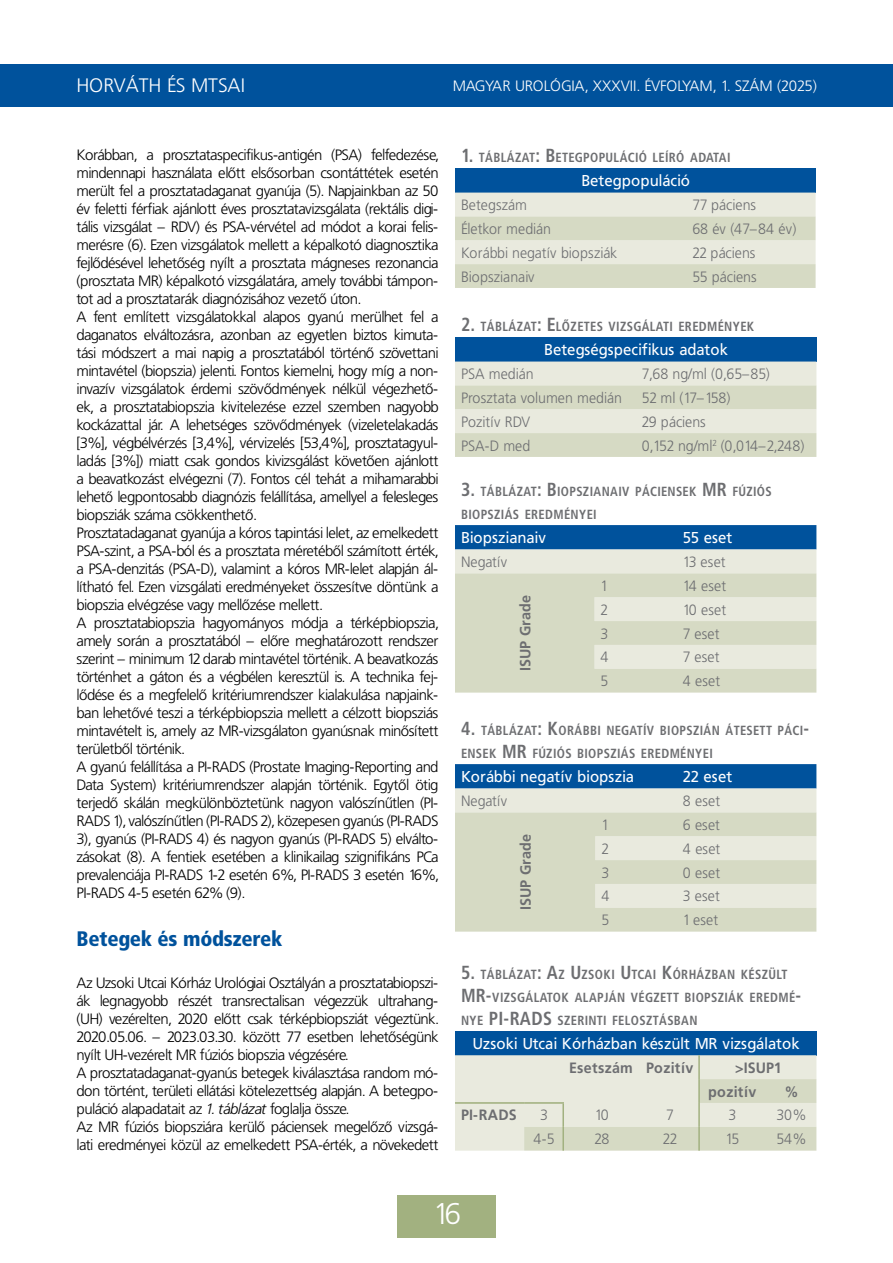
<style>
.page{position:relative;width:893px;height:1263px;background:#fff}
.page>*{position:absolute;margin:0;border:0;box-sizing:border-box;transform-origin:0 0}
.t1{font:30px "Frutiger Lt PFL";color:#fff}
.t2{font:21px "Frutiger Blk Cn PFL";color:#00529c}
.t3{font:19.5px "Frutiger Lt PFL";letter-spacing:.04em;color:#fff}
.t4{font:15.75px "Frutiger PFL";letter-spacing:.04em;color:#fff;scale:.95 1}
.t5{font:15px/18px "Frutiger Lt PFL";color:#000}
.t6{font:15px "Frutiger Lt PFL";letter-spacing:.04em;color:#6d6e71;scale:.95 1}
.t7{font:15px "Frutiger Lt PFL";letter-spacing:.04em;color:#fff}
.t8{font:700 15px/23.9px "Frutiger PFL";letter-spacing:.04em;color:#6d6e71;scale:.95 1}
.t9{font:700 14.85px "Frutiger PFL";letter-spacing:.04em;color:#6d6e71}
.t10{font:700 13.2px/22.6px "Frutiger Cn PFL";letter-spacing:.055em;color:#6d6e71;scale:.95 1}
.s1{font-style:italic}
.s2{font-size:18.9px}
</style>
<div class="page">
<div style="left:0;top:64px;width:893px;height:42px;background:#00529c"></div>
<div style="left:398px;top:1195px;width:98px;height:42px;background:#a2b180"></div>
<div style="left:455px;top:168px;width:361px;height:25px;background:#00529c"></div>
<svg style="left:455px;top:193px;width:361px;height:95px;background:#dfe2d1"></svg>
<div style="left:455px;top:337px;width:361px;height:25px;background:#00529c"></div>
<svg style="left:455px;top:362px;width:361px;height:95px;background:#dfe2d1"></svg>
<svg style="left:455px;top:525px;width:361px;height:168px;background:#bdcbc6"></svg>
<svg style="left:455px;top:764px;width:361px;height:168px;background:#bdcbc6"></svg>
<div style="left:455px;top:1031px;width:361px;height:24px;background:#00529c"></div>
<svg style="left:455px;top:1055px;width:361px;height:96px;background:#e3e5d6"></svg>
<hr style="left:455px;top:1102px;width:69px;height:2px;background:#a2b180">
<hr style="left:524px;top:1102px;width:40px;height:2px;background:#a2b180">
<hr style="left:562px;top:1104px;width:2px;height:23px;background:#a2b180">
<hr style="left:562px;top:1127px;width:2px;height:24px;background:#a2b180">
<hr style="left:698px;top:1055px;width:2px;height:24px;background:#a2b180">
<hr style="left:698px;top:1079px;width:2px;height:24px;background:#a2b180">
<hr style="left:698px;top:1103px;width:2px;height:24px;background:#a2b180">
<hr style="left:698px;top:1127px;width:2px;height:24px;background:#a2b180">
<h3 class="t3" style="left:77px;top:75px;width:169px">HORVÁTH ÉS MTSAI</h3>
<p class="t7" style="left:453px;top:77px;width:365px">MAGYAR UROLÓGIA, XXXVII. ÉVFOLYAM, 1. SZÁM (2025)</p>
<p class="t5" style="left:77px;top:146px;width:363px">Korábban, a prosztataspecifikus-antigén (PSA) felfedezése, mindennapi használata előtt elsősorban csontáttétek esetén merült fel a prosztatadaganat gyanúja (5). Napjainkban az 50 év feletti férfiak ajánlott éves prosztatavizsgálata (rektális digi&shy;tális vizsgálat – RDV) és PSA-vérvétel ad módot a korai felis&shy;merésre (6). Ezen vizsgálatok mellett a képalkotó diagnosztika fejlődésével lehetőség nyílt a prosztata mágneses rezonancia (prosztata MR) képalkotó vizsgálatára, amely további támpon&shy;tot ad a prosztatarák diagnózisához vezető úton.<br>A fent említett vizsgálatokkal alapos gyanú merülhet fel a daganatos elváltozásra, azonban az egyetlen biztos kimuta&shy;tási módszert a mai napig a prosztatából történő szövettani mintavétel (biopszia) jelenti. Fontos kiemelni, hogy míg a non&shy;invazív vizsgálatok érdemi szövődmények nélkül végezhető&shy;ek, a prosztatabiopszia kivitelezése ezzel szemben nagyobb kockázattal jár. A lehetséges szövődmények (vizeletelakadás [3%], végbélvérzés [3,4%], vérvizelés [53,4%], prosztatagyul&shy;ladás [3%]) miatt csak gondos kivizsgálást követően ajánlott a beavatkozást elvégezni (7). Fontos cél tehát a mihamarabbi lehető legpontosabb diagnózis felállítása, amellyel a felesleges biopsziák száma csökkenthető.<br>Prosztatadaganat gyanúja a kóros tapintási lelet, az emelkedett PSA-szint, a PSA-ból és a prosztata méretéből számított érték, a PSA-denzitás (PSA-D), valamint a kóros MR-lelet alapján ál&shy;lítható fel. Ezen vizsgálati eredményeket összesítve döntünk a biopszia elvégzése vagy mellőzése mellett.<br>A prosztatabiopszia hagyományos módja a térképbiopszia, amely során a prosztatából – előre meghatározott rendszer szerint – minimum 12 darab mintavétel történik. A beavatkozás történhet a gáton és a végbélen keresztül is. A technika fej&shy;lődése és a megfelelő kritériumrendszer kialakulása napjaink&shy;ban lehetővé teszi a térképbiopszia mellett a célzott biopsziás mintavételt is, amely az MR-vizsgálaton gyanúsnak minősített területből történik.<br>A gyanú felállítása a PI-RADS (Prostate Imaging-Reporting and Data System) kritériumrendszer alapján történik. Egytől ötig terjedő skálán megkülönböztetünk nagyon valószínűtlen (PI-RADS 1), valószínűtlen (PI-RADS 2), közepesen gyanús (PI-RADS 3), gyanús (PI-RADS 4) és nagyon gyanús (PI-RADS 5) elválto&shy;zásokat (8). A fentiek esetében a klinikailag szignifikáns PCa prevalenciája PI-RADS 1-2 esetén 6%, PI-RADS 3 esetén 16%, PI-RADS 4-5 esetén 62% (9).</p>
<h2 class="t2" style="left:77px;top:926px;width:207px">Betegek és módszerek</h2>
<p class="t5" style="left:77px;top:974px;width:363px">Az Uzsoki Utcai Kórház Urológiai Osztályán a prosztatabiopszi&shy;ák legnagyobb részét transrectalisan végezzük ultrahang-(UH) vezérelten, 2020 előtt csak térképbiopsziát végeztünk.<br>2020.05.06. – 2023.03.30. között 77 esetben lehetőségünk nyílt UH-vezérelt MR fúziós biopszia végzésére.<br>A prosztatadaganat-gyanús betegek kiválasztása random mó&shy;don történt, területi ellátási kötelezettség alapján. A betegpo&shy;puláció alapadatait az <span class="s1">1. táblázat</span> foglalja össze.<br>Az MR fúziós biopsziára kerülő páciensek megelőző vizsgá&shy;lati eredményei közül az emelkedett PSA-érték, a növekedett</p>
<p class="t10" style="left:461px;top:146px;width:285px"><span class="s2">1.</span> TÁBLÁZAT<span class="s2">: B</span>ETEGPOPULÁCIÓ LEÍRÓ ADATAI</p>
<p class="t4" style="left:581px;top:172px;width:115px">Betegpopuláció</p>
<p class="t6" style="left:461px;top:196px;width:70px">Betegszám</p>
<p class="t6" style="left:692px;top:196px;width:68px">77 páciens</p>
<p class="t6" style="left:461px;top:220px;width:96px">Életkor medián</p>
<p class="t6" style="left:692px;top:220px;width:111px">68 év (47–84 év)</p>
<p class="t6" style="left:461px;top:244px;width:165px">Korábbi negatív biopsziák</p>
<p class="t6" style="left:692px;top:244px;width:68px">22 páciens</p>
<p class="t6" style="left:461px;top:268px;width:79px">Biopszianaiv</p>
<p class="t6" style="left:692px;top:268px;width:69px">55 páciens</p>
<p class="t10" style="left:461px;top:315px;width:310px"><span class="s2">2.</span> TÁBLÁZAT<span class="s2">: E</span>LŐZETES VIZSGÁLATI EREDMÉNYEK</p>
<p class="t4" style="left:544px;top:340px;width:194px">Betegségspecifikus adatok</p>
<p class="t6" style="left:461px;top:365px;width:77px">PSA medián</p>
<p class="t6" style="left:642px;top:365px;width:136px">7,68 ng/ml (0,65–85)</p>
<p class="t6" style="left:461px;top:389px;width:170px">Prosztata volumen medián</p>
<p class="t6" style="left:642px;top:389px;width:95px">52 ml (17–158)</p>
<p class="t6" style="left:461px;top:413px;width:74px">Pozitív RDV</p>
<p class="t6" style="left:642px;top:413px;width:69px">29 páciens</p>
<p class="t6" style="left:461px;top:437px;width:74px">PSA-D med</p>
<p class="t6" style="left:642px;top:437px;width:172px">0,152 ng/ml<sup>2</sup> (0,014–2,248)</p>
<p class="t10" style="left:461px;top:480px;width:328px"><span class="s2">3.</span> TÁBLÁZAT<span class="s2">: B</span>IOPSZIANAIV PÁCIENSEK <span class="s2">MR</span> FÚZIÓS<br>BIOPSZIÁS EREDMÉNYEI</p>
<p class="t4" style="left:461px;top:528px;width:90px">Biopszianaiv</p>
<p class="t4" style="left:683px;top:528px;width:53px">55 eset</p>
<p class="t6" style="left:461px;top:553px;width:50px">Negatív</p>
<p class="t6" style="left:683px;top:553px;width:46px">13 eset</p>
<p class="t9" style="left:516px;top:671px;width:78px;rotate:-90deg">ISUP Grade</p>
<p class="t6" style="left:601px;top:577px;width:7px">1</p>
<p class="t6" style="left:683px;top:577px;width:47px">14 eset</p>
<p class="t6" style="left:601px;top:601px;width:8px">2</p>
<p class="t6" style="left:683px;top:601px;width:47px">10 eset</p>
<p class="t6" style="left:601px;top:625px;width:9px">3</p>
<p class="t6" style="left:683px;top:625px;width:39px">7 eset</p>
<p class="t6" style="left:601px;top:649px;width:10px">4</p>
<p class="t6" style="left:683px;top:649px;width:39px">7 eset</p>
<p class="t6" style="left:601px;top:673px;width:9px">5</p>
<p class="t6" style="left:683px;top:673px;width:40px">4 eset</p>
<p class="t10" style="left:461px;top:719px;width:315px"><span class="s2">4.</span> TÁBLÁZAT<span class="s2">: K</span>ORÁBBI NEGATÍV BIOPSZIÁN ÁTESETT</p>
<p class="t10" style="left:777px;top:719px;width:35px">PÁCI<span class="s2">-</span></p>
<p class="t10" style="left:461px;top:742px;width:266px">ENSEK <span class="s2">MR</span> FÚZIÓS BIOPSZIÁS EREDMÉNYEI</p>
<p class="t4" style="left:461px;top:767px;width:183px">Korábbi negatív biopszia</p>
<p class="t4" style="left:683px;top:767px;width:53px">22 eset</p>
<p class="t6" style="left:461px;top:792px;width:50px">Negatív</p>
<p class="t6" style="left:683px;top:792px;width:40px">8 eset</p>
<p class="t9" style="left:517px;top:910px;width:78px;rotate:-90deg">ISUP Grade</p>
<p class="t6" style="left:601px;top:816px;width:7px">1</p>
<p class="t6" style="left:683px;top:816px;width:40px">6 eset</p>
<p class="t6" style="left:601px;top:840px;width:8px">2</p>
<p class="t6" style="left:683px;top:840px;width:40px">4 eset</p>
<p class="t6" style="left:601px;top:864px;width:9px">3</p>
<p class="t6" style="left:683px;top:864px;width:40px">0 eset</p>
<p class="t6" style="left:601px;top:888px;width:10px">4</p>
<p class="t6" style="left:683px;top:888px;width:40px">3 eset</p>
<p class="t6" style="left:601px;top:912px;width:9px">5</p>
<p class="t6" style="left:683px;top:912px;width:38px">1 eset</p>
<p class="t10" style="left:461px;top:963px;width:345px"><span class="s2">5.</span> TÁBLÁZAT<span class="s2">: A</span>Z <span class="s2">U</span>ZSOKI <span class="s2">U</span>TCAI <span class="s2">K</span>ÓRHÁZBAN KÉSZÜLT<br><span class="s2">MR-</span>VIZSGÁLATOK ALAPJÁN VÉGZETT</p>
<p class="t10" style="left:461px;top:986px;width:359px;text-indent:224px">BIOPSZIÁK EREDMÉ<span class="s2">-<br></span>NYE <span class="s2">PI-RADS</span> SZERINTI FELOSZTÁSBAN</p>
<p class="t4" style="left:473px;top:1034px;width:345px">Uzsoki Utcai Kórházban készült MR vizsgálatok</p>
<p class="t8" style="left:569px;top:1056px;width:132px">Esetszám Pozitív</p>
<p class="t8" style="left:708px;top:1056px;width:78px;text-indent:27px">&gt;ISUP1 pozitív</p>
<p class="t8" style="left:784px;top:1079px;width:15px">%</p>
<p class="t8" style="left:461px;top:1103px;width:60px">PI-RADS</p>
<p class="t6" style="left:540px;top:1107px;width:9px">3</p>
<p class="t6" style="left:595px;top:1107px;width:16px">10</p>
<p class="t6" style="left:666px;top:1107px;width:9px">7</p>
<p class="t6" style="left:729px;top:1107px;width:9px">3</p>
<p class="t6" style="left:776px;top:1107px;width:32px">30%</p>
<p class="t6" style="left:533px;top:1131px;width:23px">4-5</p>
<p class="t6" style="left:594px;top:1131px;width:17px">28</p>
<p class="t6" style="left:663px;top:1131px;width:16px">22</p>
<p class="t6" style="left:726px;top:1131px;width:15px">15</p>
<p class="t6" style="left:776px;top:1131px;width:32px">54%</p>
<h1 class="t1" style="left:433px;top:1197px;width:28px">16</h1>
</div>
